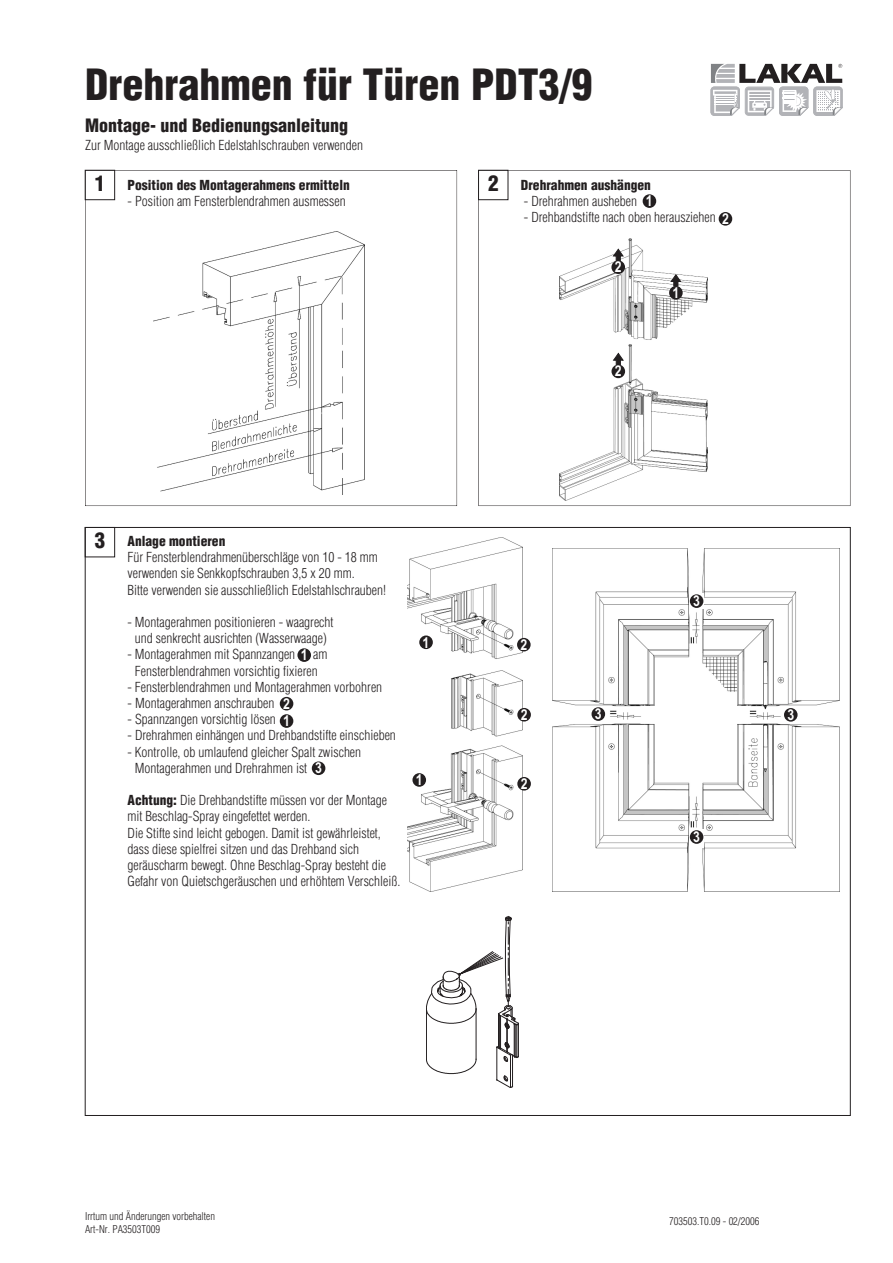
<style>
.page{position:relative;width:893px;height:1263px;background:#fff}
.page>*{position:absolute;margin:0;border:0;box-sizing:border-box;transform-origin:0 0}
.t1{font:900 condensed 42px "Helvetica";color:#231f20}
.t2{font:900 condensed 21px "Helvetica";color:#231f20}
.t3{font:900 condensed 18px "Helvetica";color:#231f20}
.t4{font:700 15px "Arial Narrow";color:#fff}
.t5{font:300 condensed 13.5px/16.2px "Helvetica";color:#231f20}
.t6{font:900 condensed 13.5px "Helvetica";color:#231f20}
.t7{font:300 condensed 10.5px/12.6px "Helvetica";color:#231f20}
.s1{font-size:21px}
.s2{font-weight:900}
</style>
<div class="page">
<img style="left:407px;top:537px;width:116px;height:355px">
<svg style="left:85px;top:170px;width:372px;height:336px"></svg>
<div style="left:85px;top:170px;width:30px;height:30px;border:1px solid #231f20"></div>
<div style="left:85px;top:527px;width:30px;height:30px;border:1px solid #231f20"></div>
<div style="left:128px;top:179px;width:275px;height:48px;background:#fff"></div>
<div style="left:132px;top:230px;width:247px;height:267px;background:#fff"></div>
<img style="left:153px;top:231px;width:212px;height:264px">
<img style="left:552px;top:549px;width:287px;height:342px">
<div style="left:517px;top:638px;width:14px;height:13px;background:#231f20;border-radius:50%"></div>
<div style="left:419px;top:632px;width:16px;height:19px;background:#fff"></div>
<div style="left:419px;top:635px;width:14px;height:14px;background:#231f20;border-radius:50%"></div>
<svg style="left:591px;top:706px;width:15px;height:16px"></svg>
<div style="left:591px;top:707px;width:14px;height:14px;background:#231f20;border-radius:50%"></div>
<div style="left:280px;top:697px;width:13px;height:13px;background:#231f20;border-radius:50%"></div>
<svg style="left:478px;top:170px;width:372px;height:336px"></svg>
<div style="left:478px;top:170px;width:30px;height:30px;border:1px solid #231f20"></div>
<div style="left:521px;top:179px;width:275px;height:69px;background:#fff"></div>
<div style="left:525px;top:234px;width:248px;height:269px;background:#fff"></div>
<img style="left:560px;top:239px;width:147px;height:261px">
<div style="left:643px;top:194px;width:13px;height:14px;background:#231f20;border-radius:50%"></div>
<div style="left:412px;top:770px;width:16px;height:19px;background:#fff"></div>
<div style="left:412px;top:773px;width:14px;height:14px;background:#231f20;border-radius:50%"></div>
<div style="left:517px;top:708px;width:14px;height:13px;background:#231f20;border-radius:50%"></div>
<div style="left:517px;top:777px;width:14px;height:13px;background:#231f20;border-radius:50%"></div>
<svg style="left:689px;top:593px;width:15px;height:16px"></svg>
<div style="left:690px;top:594px;width:13px;height:14px;background:#231f20;border-radius:50%"></div>
<div style="left:689px;top:829px;width:14px;height:19px;background:#fff"></div>
<div style="left:690px;top:830px;width:13px;height:14px;background:#231f20;border-radius:50%"></div>
<svg style="left:783px;top:707px;width:16px;height:15px"></svg>
<div style="left:784px;top:708px;width:14px;height:14px;background:#231f20;border-radius:50%"></div>
<div style="left:297px;top:648px;width:14px;height:14px;background:#231f20;border-radius:50%"></div>
<div style="left:280px;top:714px;width:13px;height:14px;background:#231f20;border-radius:50%"></div>
<div style="left:312px;top:761px;width:13px;height:14px;background:#231f20;border-radius:50%"></div>
<div style="left:669px;top:286px;width:14px;height:14px;background:#231f20;border-radius:50%"></div>
<svg style="left:670px;top:274px;width:12px;height:13px"></svg>
<div style="left:611px;top:260px;width:14px;height:14px;background:#231f20;border-radius:50%"></div>
<svg style="left:612px;top:249px;width:12px;height:12px"></svg>
<div style="left:719px;top:212px;width:13px;height:14px;background:#231f20;border-radius:50%"></div>
<div style="left:611px;top:365px;width:14px;height:13px;background:#231f20;border-radius:50%"></div>
<svg style="left:612px;top:353px;width:12px;height:13px"></svg>
<svg style="left:426px;top:916px;width:93px;height:172px"></svg>
<svg style="left:711px;top:64px;width:131px;height:51px"></svg>
<h1 class="t1" style="left:85px;top:60px;width:509px">Drehrahmen für Türen PDT3/9</h1>
<h3 class="t3" style="left:85px;top:115px;width:264px">Montage- und Bedienungsanleitung</h3>
<p class="t5" style="left:85px;top:137px;width:280px">Zur Montage ausschließlich Edelstahlschrauben verwenden</p>
<h2 class="t2" style="left:95px;top:171px;width:12px">1</h2>
<p class="t6" style="left:128px;top:177px;width:224px">Position des Montagerahmens ermitteln</p>
<p class="t5" style="left:128px;top:193px;width:220px">- Position am Fensterblendrahmen ausmessen</p>
<p class="t6" style="left:488px;top:177px;width:164px"><span class="s1">2</span> Drehrahmen aushängen</p>
<p class="t5" style="left:524px;top:193px;width:115px">- Drehrahmen ausheben</p>
<p class="t5" style="left:524px;top:209px;width:193px">- Drehbandstifte nach oben herausziehen</p>
<p class="t4" style="left:646px;top:192px;width:8px">1</p>
<p class="t4" style="left:722px;top:210px;width:8px">2</p>
<p class="t4" style="left:615px;top:258px;width:8px">2</p>
<p class="t4" style="left:615px;top:362px;width:8px">2</p>
<p class="t4" style="left:672px;top:284px;width:8px">1</p>
<h2 class="t2" style="left:95px;top:528px;width:12px">3</h2>
<p class="t6" style="left:128px;top:533px;width:99px">Anlage montieren</p>
<p class="t5" style="left:128px;top:549px;width:260px">Für Fensterblendrahmenüberschläge von 10 - 18 mm verwenden sie Senkkopfschrauben 3,5 x 20 mm.<br>Bitte verwenden sie ausschließlich Edelstahlschrauben!</p>
<p class="t5" style="left:128px;top:614px;width:207px;text-align:center">- Montagerahmen positionieren - waagrecht und senkrecht ausrichten (Wasserwaage)</p>
<p class="t5" style="left:128px;top:647px;width:169px">- Montagerahmen mit Spannzangen</p>
<p class="t4" style="left:301px;top:646px;width:8px">1</p>
<p class="t5" style="left:135px;top:647px;width:194px;text-indent:178px">am<br>Fensterblendrahmen vorsichtig fixieren</p>
<p class="t5" style="left:128px;top:679px;width:256px">- Fensterblendrahmen und Montagerahmen vorbohren</p>
<p class="t5" style="left:128px;top:695px;width:148px">- Montagerahmen anschrauben</p>
<p class="t5" style="left:128px;top:711px;width:150px">- Spannzangen vorsichtig lösen</p>
<p class="t5" style="left:128px;top:728px;width:270px">- Drehrahmen einhängen und Drehbandstifte einschieben</p>
<p class="t5" style="left:135px;top:744px;width:228px;text-indent:-7px">- Kontrolle, ob umlaufend gleicher Spalt zwischen<br>Montagerahmen und Drehrahmen ist</p>
<p class="t5" style="left:128px;top:792px;width:274px"><span class="s2">Achtung:</span> Die Drehbandstifte müssen vor der Montage mit Beschlag-Spray eingefettet werden.<br>Die Stifte sind leicht gebogen. Damit ist gewährleistet, dass diese spielfrei sitzen und das Drehband sich geräuscharm bewegt. Ohne Beschlag-Spray besteht die Gefahr von Quietschgeräuschen und erhöhtem Verschleiß.</p>
<p class="t4" style="left:283px;top:695px;width:8px">2</p>
<p class="t4" style="left:283px;top:712px;width:8px">1</p>
<p class="t4" style="left:315px;top:759px;width:8px">3</p>
<p class="t4" style="left:423px;top:634px;width:8px">1</p>
<p class="t4" style="left:520px;top:636px;width:8px">2</p>
<p class="t4" style="left:416px;top:771px;width:8px">1</p>
<p class="t4" style="left:521px;top:706px;width:8px">2</p>
<p class="t4" style="left:521px;top:775px;width:8px">2</p>
<p class="t4" style="left:595px;top:705px;width:8px">3</p>
<p class="t4" style="left:693px;top:592px;width:8px">3</p>
<p class="t4" style="left:693px;top:828px;width:8px">3</p>
<p class="t4" style="left:787px;top:706px;width:8px">3</p>
<p class="t7" style="left:85px;top:1210px;width:131px">Irrtum und Änderungen vorbehalten<br>Art-Nr. PA3503T009</p>
<p class="t7" style="left:669px;top:1215px;width:92px">703503.T0.09 - 02/2006</p>
</div>
